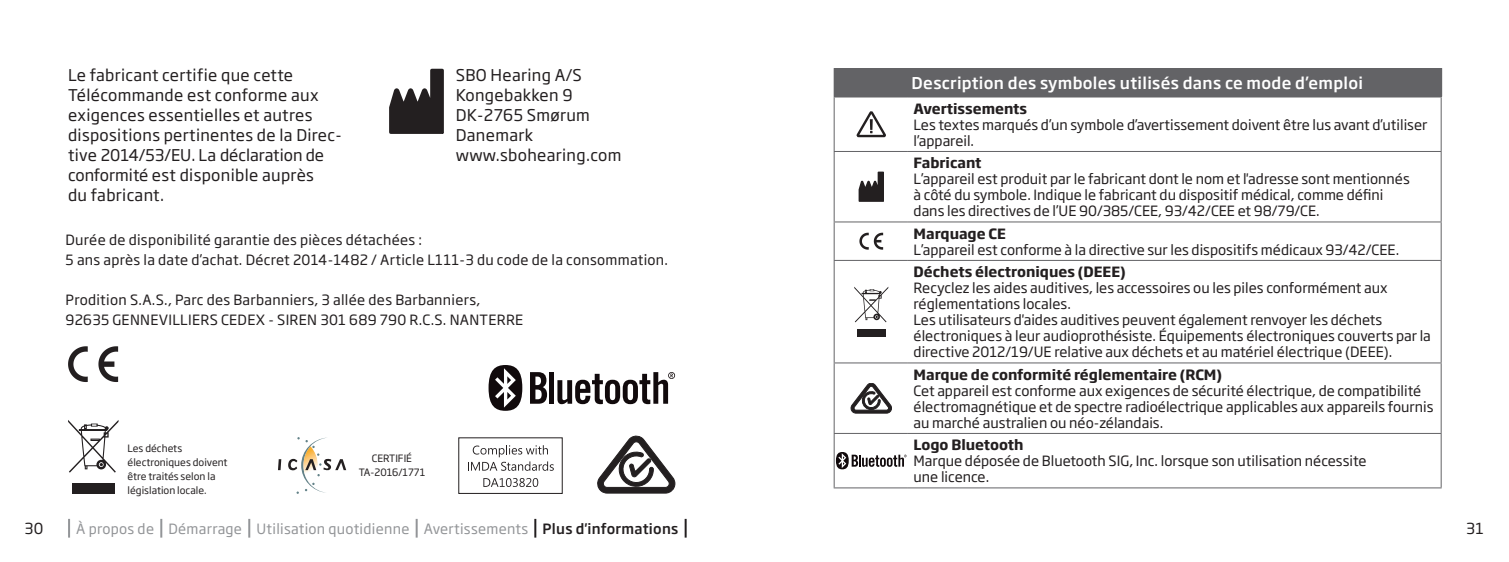
<style>
.page{position:relative;width:1509px;height:562px;background:#fff}
.page>*{position:absolute;margin:0;border:0;box-sizing:border-box;transform-origin:0 0}
.t1{font:16px/20px "Soho Gothic Pro";letter-spacing:.02em;color:#231f20}
.t2{font:500 16px "Soho Gothic Pro";letter-spacing:.02em;color:#fff}
.t3{font:15px "Soho Gothic Pro";color:#231f20}
.t4{font:14px/16px "Soho Gothic Pro";color:#231f20}
.t5{font:14px/20px "Soho Gothic Pro";letter-spacing:.02em;color:#231f20}
.t6{font:700 14px "Soho Gothic Pro";color:#231f20}
.t7{font:14px "Soho Gothic Pro";letter-spacing:.02em;color:#939598}
.t8{font:10px/14px "Soho Gothic Pro";color:#231f20;text-align:center}
.s1{font-weight:500;color:#231f20}
</style>
<div class="page">
<svg style="left:389px;top:69px;width:55px;height:65px"></svg>
<svg style="left:68px;top:420px;width:50px;height:52px"></svg>
<div style="left:72px;top:483px;width:42px;height:10px;background:#231f20"></div>
<svg style="left:68px;top:346px;width:50px;height:36px"></svg>
<svg style="left:597px;top:435px;width:78px;height:58px"></svg>
<svg style="left:530px;top:372px;width:17px;height:31px"></svg>
<div style="left:549px;top:372px;width:5px;height:31px;background:#110a0c"></div>
<svg style="left:557px;top:372px;width:118px;height:32px"></svg>
<svg style="left:488px;top:365px;width:34px;height:45px"></svg>
<svg style="left:468px;top:445px;width:85px;height:25px"></svg>
<svg style="left:483px;top:478px;width:55px;height:8px"></svg>
<svg style="left:278px;top:459px;width:3px;height:11px"></svg>
<svg style="left:288px;top:437px;width:58px;height:56px"></svg>
<svg style="left:68px;top:518px;width:2px;height:19px"></svg>
<svg style="left:160px;top:518px;width:2px;height:19px"></svg>
<svg style="left:248px;top:518px;width:2px;height:19px"></svg>
<svg style="left:415px;top:518px;width:2px;height:19px"></svg>
<svg style="left:534px;top:518px;width:2px;height:19px"></svg>
<svg style="left:684px;top:518px;width:2px;height:19px"></svg>
<div style="left:834px;top:69px;width:606px;height:28px;background:#636366"></div>
<svg style="left:834px;top:97px;width:606px;height:163px"></svg>
<hr style="left:1439px;top:69px;width:2px;height:27px;background:#636366">
<hr style="left:833px;top:96px;width:74px;height:1px;background:#636366">
<hr style="left:833px;top:97px;width:1px;height:54px;background:#636366">
<hr style="left:907px;top:96px;width:534px;height:1px;background:#636366">
<hr style="left:1440px;top:97px;width:1px;height:54px;background:#636366">
<hr style="left:833px;top:151px;width:74px;height:1px;background:#636366">
<hr style="left:833px;top:152px;width:1px;height:69px;background:#636366">
<hr style="left:907px;top:151px;width:534px;height:1px;background:#636366">
<hr style="left:1440px;top:152px;width:1px;height:69px;background:#636366">
<hr style="left:833px;top:221px;width:74px;height:1px;background:#636366">
<hr style="left:833px;top:222px;width:1px;height:38px;background:#636366">
<hr style="left:907px;top:221px;width:534px;height:1px;background:#636366">
<hr style="left:1440px;top:222px;width:1px;height:38px;background:#636366">
<hr style="left:833px;top:260px;width:74px;height:1px;background:#636366">
<hr style="left:833px;top:261px;width:1px;height:101px;background:#636366">
<hr style="left:907px;top:260px;width:534px;height:1px;background:#636366">
<hr style="left:1440px;top:261px;width:1px;height:101px;background:#636366">
<hr style="left:833px;top:362px;width:74px;height:1px;background:#636366">
<hr style="left:833px;top:363px;width:1px;height:69px;background:#636366">
<hr style="left:907px;top:362px;width:534px;height:1px;background:#636366">
<hr style="left:1440px;top:363px;width:1px;height:69px;background:#636366">
<hr style="left:833px;top:432px;width:74px;height:1px;background:#636366">
<hr style="left:833px;top:433px;width:1px;height:54px;background:#636366">
<hr style="left:907px;top:432px;width:534px;height:1px;background:#636366">
<hr style="left:1440px;top:433px;width:1px;height:54px;background:#636366">
<hr style="left:833px;top:487px;width:74px;height:1px;background:#636366">
<hr style="left:907px;top:487px;width:534px;height:1px;background:#636366">
<svg style="left:833px;top:69px;width:1px;height:27px"></svg>
<hr style="left:833px;top:68px;width:74px;height:1px;background:#636366">
<hr style="left:907px;top:68px;width:534px;height:1px;background:#636366">
<svg style="left:856px;top:111px;width:29px;height:26px"></svg>
<svg style="left:858px;top:171px;width:25px;height:31px"></svg>
<svg style="left:859px;top:232px;width:24px;height:17px"></svg>
<svg style="left:854px;top:286px;width:34px;height:36px"></svg>
<div style="left:856px;top:329px;width:29px;height:7px;background:#231f20"></div>
<svg style="left:850px;top:383px;width:41px;height:30px"></svg>
<svg style="left:835px;top:452px;width:71px;height:17px"></svg>
<p class="t1" style="left:68px;top:64px;width:275px">Le fabricant certifie que cette<br>Télécommande est conforme aux exigences essentielles et autres dispositions pertinentes de la Direc&shy;tive 2014/53/EU. La déclaration de conformité est disponible auprès<br>du fabricant.</p>
<p class="t1" style="left:455px;top:64px;width:167px">SBO Hearing A/S<br>Kongebakken 9<br>DK-2765 Smørum<br>Danemark www.sbohearing.com</p>
<p class="t5" style="left:66px;top:229px;width:604px">Durée de disponibilité garantie des pièces détachées :<br>5 ans après la date d’achat. Décret 2014-1482 / Article L111-3 du code de la consommation.</p>
<p class="t5" style="left:66px;top:289px;width:459px">Prodition S.A.S., Parc des Barbanniers, 3 allée des Barbanniers,<br>92635 GENNEVILLIERS CEDEX - SIREN 301 689 790 R.C.S. NANTERRE</p>
<p class="t8" style="left:128px;top:440px;width:101px;text-align:left">Les déchets électroniques doivent être traités selon la législation locale.</p>
<p class="t8" style="left:358px;top:451px;width:68px">CERTIFIÉ<br>TA-2016/1771</p>
<p class="t2" style="left:911px;top:70px;width:453px">Description des symboles utilisés dans ce mode d’emploi</p>
<p class="t6" style="left:913px;top:97px;width:115px">Avertissements</p>
<p class="t4" style="left:913px;top:116px;width:515px">Les textes marqués d’un symbole d’avertissement doivent être lus avant d’utiliser l’appareil.</p>
<p class="t6" style="left:913px;top:152px;width:69px">Fabricant</p>
<p class="t4" style="left:913px;top:170px;width:497px">L’appareil est produit par le fabricant dont le nom et l'adresse sont mentionnés à côté du symbole. Indique le fabricant du dispositif médical, comme défini dans les directives de l’UE 90/385/CEE, 93/42/CEE et 98/79/CE.</p>
<p class="t6" style="left:913px;top:222px;width:94px">Marquage CE</p>
<p class="t4" style="left:913px;top:240px;width:487px">L’appareil est conforme à la directive sur les dispositifs médicaux 93/42/CEE.</p>
<p class="t6" style="left:913px;top:260px;width:214px">Déchets électroniques (DEEE)</p>
<p class="t4" style="left:913px;top:279px;width:519px">Recyclez les aides auditives, les accessoires ou les piles conformément aux réglementations locales.<br>Les utilisateurs d'aides auditives peuvent également renvoyer les déchets électroniques à leur audioprothésiste. Équipements électroniques couverts par la directive 2012/19/UE relative aux déchets et au matériel électrique (DEEE).</p>
<p class="t6" style="left:913px;top:363px;width:310px">Marque de conformité réglementaire (RCM)</p>
<p class="t4" style="left:913px;top:381px;width:521px">Cet appareil est conforme aux exigences de sécurité électrique, de compatibilité électromagnétique et de spectre radioélectrique applicables aux appareils fournis au marché australien ou néo-zélandais.</p>
<p class="t6" style="left:913px;top:433px;width:111px">Logo Bluetooth</p>
<p class="t4" style="left:913px;top:452px;width:454px">Marque déposée de Bluetooth SIG, Inc. lorsque son utilisation nécessite une licence.</p>
<p class="t3" style="left:25px;top:516px;width:20px">30</p>
<p class="t7" style="left:76px;top:517px;width:603px">À propos de Démarrage Utilisation quotidienne Avertissements <span class="s1">Plus d'informations</span></p>
<p class="t3" style="left:1465px;top:516px;width:19px">31</p>
</div>
